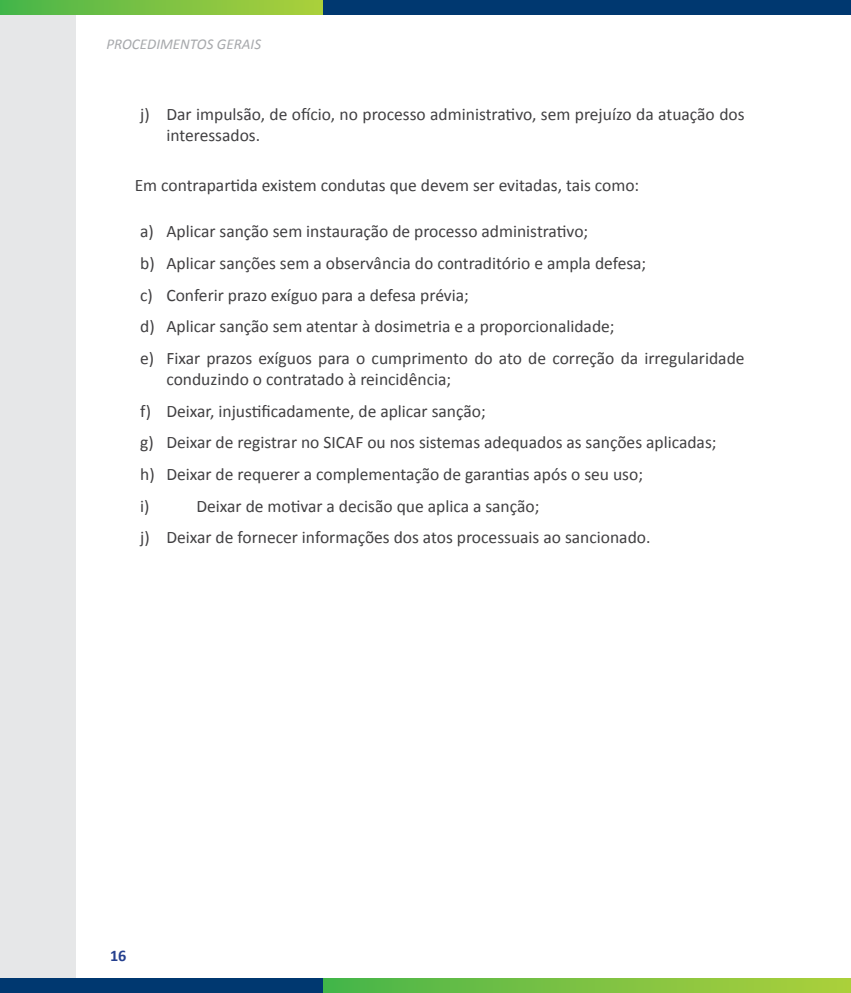
<style>
.page{position:relative;width:851px;height:993px;background:#fff}
.page>*{position:absolute;margin:0;border:0;box-sizing:border-box;transform-origin:0 0}
.t1{font:17.5px/31.6px "Calibri";color:#414042}
.t2{font:700 16.25px "Calibri";color:#25408f}
.t3{font:italic 15px "Calibri";color:#a7a9ac}
</style>
<div class="page">
<div style="left:0;top:14px;width:76px;height:964px;background:#e6e7e8"></div>
<div style="left:322px;top:0;width:528px;height:14px;background:#003870"></div>
<svg style="left:322px;top:978px;width:528px;height:14px;background:#7ac142"></svg>
<svg style="left:0;top:0;width:322px;height:14px;background:#7ac242"></svg>
<div style="left:0;top:978px;width:322px;height:14px;background:#003870"></div>
<p class="t3" style="left:106px;top:34px;width:156px">PROCEDIMENTOS GERAIS</p>
<p class="t1" style="left:166px;top:103px;width:579px;line-height:21px;text-indent:-26px">j) Dar impulsão, de ofício, no processo administrativo, sem prejuízo da atuação dos interessados.</p>
<p class="t1" style="left:135px;top:170px;width:506px">Em contrapartida existem condutas que devem ser evitadas, tais como:</p>
<p class="t1" style="left:140px;top:216px;width:606px">a) Aplicar sanção sem instauração de processo administrativo;<br>b) Aplicar sanções sem a observância do contraditório e ampla defesa;<br>c) Conferir prazo exíguo para a defesa prévia;<br>d) Aplicar sanção sem atentar à dosimetria e a proporcionalidade;<br>e) Fixar prazos exíguos para o cumprimento do ato de correção da irregularidade</p>
<p class="t1" style="left:140px;top:363px;width:577px;text-indent:26px">conduzindo o contratado à reincidência;<br>f) Deixar, injustificadamente, de aplicar sanção;<br>g) Deixar de registrar no SICAF ou nos sistemas adequados as sanções aplicadas; h) Deixar de requerer a complementação de garantias após o seu uso;<br>i)</p>
<p class="t1" style="left:140px;top:489px;width:512px;text-indent:56px">Deixar de motivar a decisão que aplica a sanção;<br>j) Deixar de fornecer informações dos atos processuais ao sancionado.</p>
<p class="t2" style="left:110px;top:944px;width:18px">16</p>
</div>
